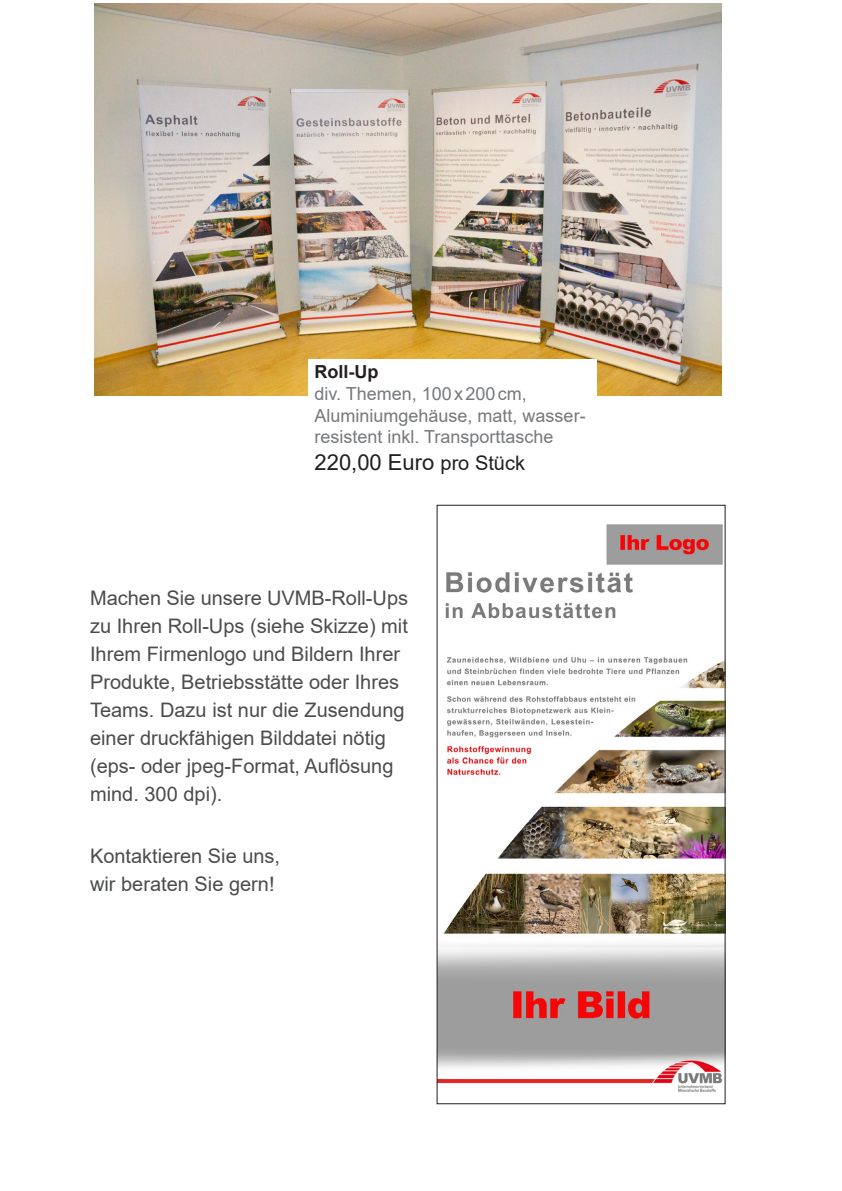
<style>
.page{position:relative;width:842px;height:1191px;background:#fff}
.page>*{position:absolute;margin:0;border:0;box-sizing:border-box;transform-origin:0 0}
.Preisschild{font:22px "Arial";color:#231f20}
.Absatzformat_3{font:20px/28px "Arial";color:#4b4c4d}
.Preisschild-2{font:18px/21.6px "Arial";color:#76787b}
.s1{font-weight:700;color:#231f20}
.s2{font-size:20px}
</style>
<div class="page">
<img style="left:95px;top:3px;width:626px;height:392px">
<div style="left:309px;top:360px;width:288px;height:125px;background:#fff"></div>
<img style="left:439px;top:524px;width:285px;height:568px">
<div style="left:437px;top:505px;width:289px;height:599px;border:1px solid #231f20"></div>
<p class="Preisschild-2" style="left:315px;top:361px;width:273px"><span class="s1">Roll-Up<br></span>div. Themen, 100x200cm,<br>Aluminiumgehäuse, matt, wasser&shy;resistent inkl. Transporttasche</p>
<p class="Preisschild" style="left:315px;top:447px;width:212px">220,00 Euro <span class="s2">pro Stück</span></p>
<p class="Absatzformat_3" style="left:90px;top:584px;width:320px">Machen Sie unsere UVMB-Roll-Ups zu Ihren Roll-Ups (siehe Skizze) mit<br>Ihrem Firmenlogo und Bildern Ihrer<br>Produkte, Betriebsstätte oder Ihres<br>Teams. Dazu ist nur die Zusendung einer druckfähigen Bilddatei nötig (eps- oder jpeg-Format, Auflösung mind. 300 dpi).</p>
<p class="Absatzformat_3" style="left:90px;top:841px;width:192px">Kontaktieren Sie uns, wir beraten Sie gern!</p>
</div>
